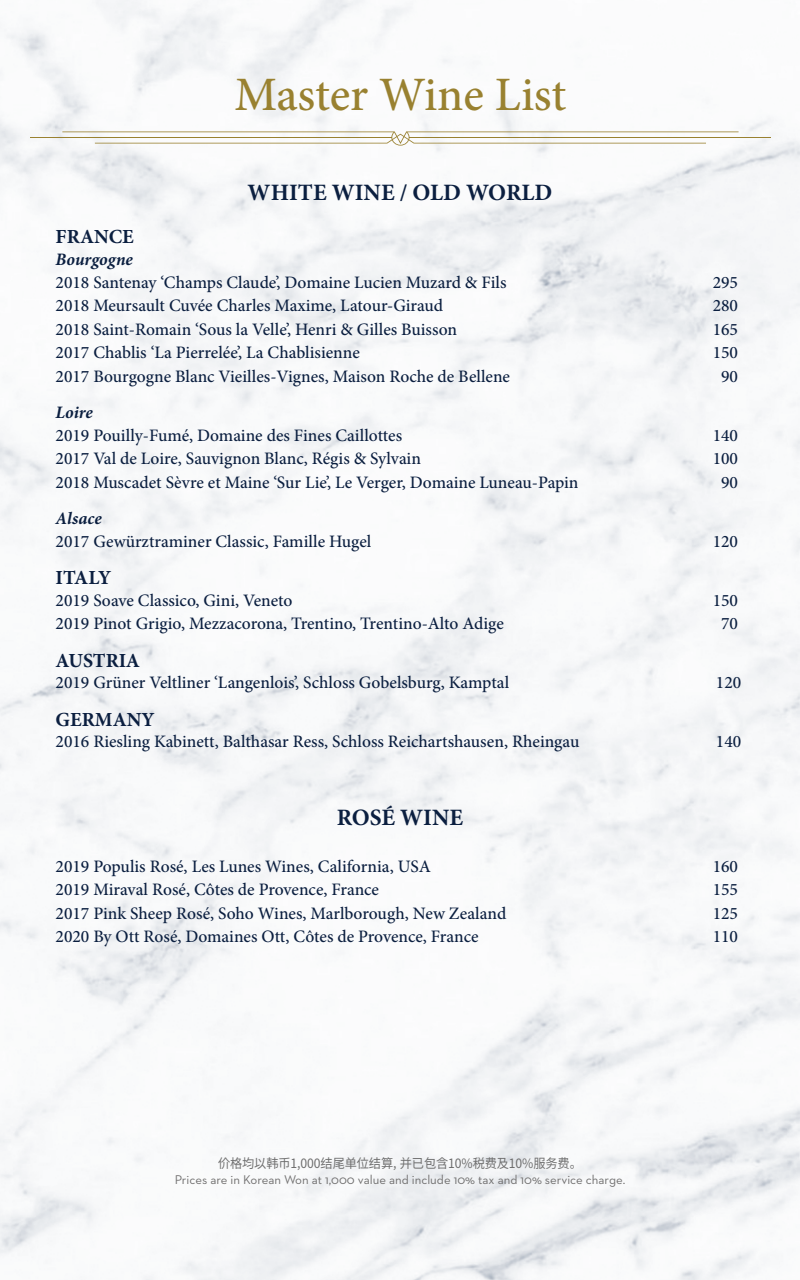
<style>
.page{position:relative;width:800px;height:1280px;background:#fff}
.page>*{position:absolute;margin:0;border:0;box-sizing:border-box;transform-origin:0 0}
.t1{font:500 48px "Minion Pro";letter-spacing:-.005em;color:#998130}
.타이틀_중_wine{font:700 23.5px "Minion Pro";color:#0b1f40}
.메뉴_wine{font:700 23.5px "Minion Pro";color:#0b1f40}
.타이틀_소_wine{font:700 20px "Minion Pro";color:#0b1f40}
.메뉴_wine-2{font:500 17.5px "Minion Pro";color:#0b1f40}
.타이틀_소_wine-2{font:italic 700 17.5px "Minion Pro";letter-spacing:-.005em;color:#0b1f40}
.t2{font:12.85px "Neutraface 2 Text";color:#706f6f}
.t3{font:12.85px "Noto Sans CJ Kkr";letter-spacing:-.01em;color:#6e6e6e;scale:.95 1}
</style>
<div class="page">
<hr style="left:30px;top:137px;width:362px;height:1px;background:#998130">
<hr style="left:409px;top:137px;width:362px;height:1px;background:#998130">
<svg style="left:62px;top:131px;width:677px;height:15px"></svg>
<p class="t1" style="left:234px;top:63px;width:333px">Master Wine List</p>
<p class="타이틀_중_wine" style="left:248px;top:176px;width:306px">WHITE WINE / OLD WORLD</p>
<p class="타이틀_소_wine" style="left:56px;top:222px;width:80px">FRANCE</p>
<p class="타이틀_소_wine-2" style="left:56px;top:247px;width:79px">Bourgogne</p>
<p class="메뉴_wine-2" style="left:56px;top:270px;width:452px">2018 Santenay ‘Champs Claude’, Domaine Lucien Muzard &amp; Fils</p>
<p class="메뉴_wine-2" style="left:713px;top:270px;width:27px">295</p>
<p class="메뉴_wine-2" style="left:56px;top:294px;width:389px">2018 Meursault Cuvée Charles Maxime, Latour-Giraud</p>
<p class="메뉴_wine-2" style="left:713px;top:294px;width:27px">280</p>
<p class="메뉴_wine-2" style="left:56px;top:317px;width:403px">2018 Saint-Romain ‘Sous la Velle’, Henri &amp; Gilles Buisson</p>
<p class="메뉴_wine-2" style="left:713px;top:317px;width:27px">165</p>
<p class="메뉴_wine-2" style="left:56px;top:341px;width:306px">2017 Chablis ‘La Pierrelée’, La Chablisienne</p>
<p class="메뉴_wine-2" style="left:713px;top:341px;width:27px">150</p>
<p class="메뉴_wine-2" style="left:56px;top:364px;width:456px">2017 Bourgogne Blanc Vieilles-Vignes, Maison Roche de Bellene</p>
<p class="메뉴_wine-2" style="left:721px;top:364px;width:18px">90</p>
<p class="타이틀_소_wine-2" style="left:56px;top:400px;width:39px">Loire</p>
<p class="메뉴_wine-2" style="left:56px;top:423px;width:348px">2019 Pouilly-Fumé, Domaine des Fines Caillottes</p>
<p class="메뉴_wine-2" style="left:713px;top:423px;width:27px">140</p>
<p class="메뉴_wine-2" style="left:56px;top:447px;width:367px">2017 Val de Loire, Sauvignon Blanc, Régis &amp; Sylvain</p>
<p class="메뉴_wine-2" style="left:713px;top:447px;width:27px">100</p>
<p class="메뉴_wine-2" style="left:56px;top:470px;width:525px">2018 Muscadet Sèvre et Maine ‘Sur Lie’, Le Verger, Domaine Luneau-Papin</p>
<p class="메뉴_wine-2" style="left:721px;top:470px;width:18px">90</p>
<p class="타이틀_소_wine-2" style="left:56px;top:506px;width:48px">Alsace</p>
<p class="메뉴_wine-2" style="left:56px;top:529px;width:317px">2017 Gewürztraminer Classic, Famille Hugel</p>
<p class="메뉴_wine-2" style="left:713px;top:529px;width:27px">120</p>
<p class="타이틀_소_wine" style="left:56px;top:564px;width:57px">ITALY</p>
<p class="메뉴_wine-2" style="left:56px;top:588px;width:238px">2019 Soave Classico, Gini, Veneto</p>
<p class="메뉴_wine-2" style="left:713px;top:588px;width:27px">150</p>
<p class="메뉴_wine-2" style="left:56px;top:612px;width:450px">2019 Pinot Grigio, Mezzacorona, Trentino, Trentino-Alto Adige</p>
<p class="메뉴_wine-2" style="left:721px;top:612px;width:18px">70</p>
<p class="타이틀_소_wine" style="left:56px;top:646px;width:86px">AUSTRIA</p>
<p class="메뉴_wine-2" style="left:56px;top:671px;width:455px">2019 Grüner Veltliner ‘Langenlois’, Schloss Gobelsburg, Kamptal</p>
<p class="메뉴_wine-2" style="left:716px;top:671px;width:27px">120</p>
<p class="타이틀_소_wine" style="left:56px;top:705px;width:101px">GERMANY</p>
<p class="메뉴_wine-2" style="left:56px;top:730px;width:525px">2016 Riesling Kabinett, Balthasar Ress, Schloss Reichartshausen, Rheingau</p>
<p class="메뉴_wine-2" style="left:716px;top:730px;width:27px">140</p>
<p class="메뉴_wine" style="left:337px;top:801px;width:128px">ROSÉ WINE</p>
<p class="메뉴_wine-2" style="left:56px;top:854px;width:377px">2019 Populis Rosé, Les Lunes Wines, California, USA</p>
<p class="메뉴_wine-2" style="left:713px;top:854px;width:27px">160</p>
<p class="메뉴_wine-2" style="left:56px;top:878px;width:325px">2019 Miraval Rosé, Côtes de Provence, France</p>
<p class="메뉴_wine-2" style="left:713px;top:878px;width:27px">155</p>
<p class="메뉴_wine-2" style="left:56px;top:901px;width:452px">2017 Pink Sheep Rosé, Soho Wines, Marlborough, New Zealand</p>
<p class="메뉴_wine-2" style="left:713px;top:901px;width:27px">125</p>
<p class="메뉴_wine-2" style="left:56px;top:925px;width:424px">2020 By Ott Rosé, Domaines Ott, Côtes de Provence, France</p>
<p class="메뉴_wine-2" style="left:713px;top:925px;width:27px">110</p>
<p class="t3" style="left:218px;top:1156px;width:385px">价格均以韩币1,000结尾单位结算, 并已包含10%税费及10%服务费。</p>
<p class="t2" style="left:175px;top:1172px;width:452px">Prices are in Korean Won at 1,000 value and include 10% tax and 10% service charge.</p>
</div>
